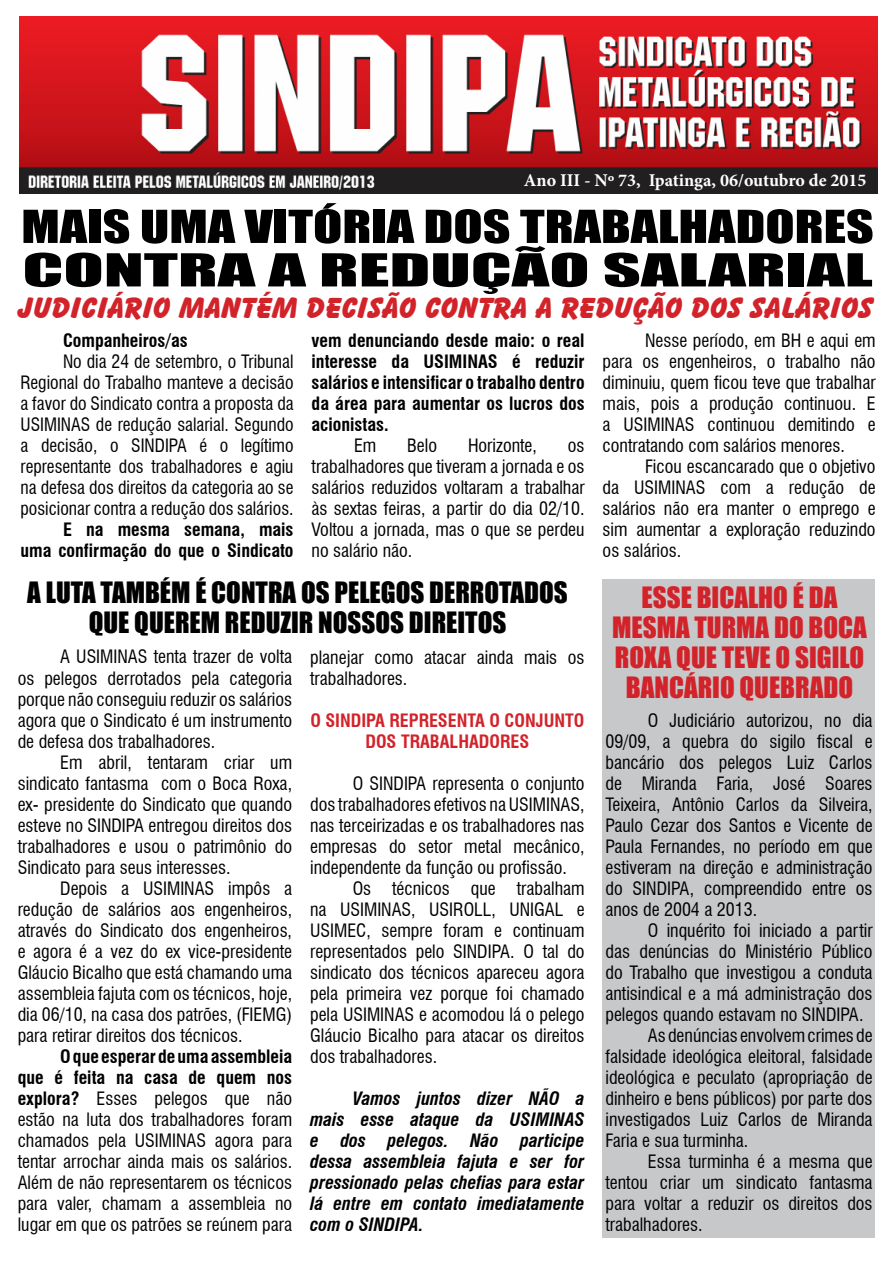
<style>
.page{position:relative;width:893px;height:1263px;background:#fff}
.page>*{position:absolute;margin:0;border:0;box-sizing:border-box;transform-origin:0 0}
.t1{font:42px/43.5px "Impact";color:#000;scale:1.28 1}
.t2{font:800 30px "Balloon BT";color:#d2232a;scale:1.07 1}
.t3{font:27px/30px "Impact";color:#000;text-align:center}
.t4{font:27px/30px "Impact";color:#d2232a;text-align:center}
.t5{font:condensed 18px/21px "Swiss 721 BT";color:#000;text-align:justify}
.t6{font:700 condensed 18px/21px "Swiss 721 BT";color:#000;text-align:right}
.t7{font:italic 700 condensed 18px/21px "Swiss 721 BT";color:#000;text-align:justify}
.t8{font:700 condensed 18px/21px "Swiss 721 BT";color:#d2232a;text-align:center}
.t9{font:700 18px "Minion Pro";color:#fff}
.s1{font-weight:700}
</style>
<div class="page">
<div style="left:602px;top:579px;width:273px;height:658px;background:#c7c8ca"></div>
<img style="left:19px;top:17px;width:858px;height:176px">
<p class="t9" style="left:524px;top:167px;width:344px">Ano III - Nº 73, Ipatinga, 06/outubro de 2015</p>
<h1 class="t1" style="left:21px;top:204px;width:667px">MAIS UMA VITÓRIA DOS TRABALHADORES<br>CONTRA A REDUÇÃO SALARIAL</h1>
<p class="t6" style="left:63px;top:330px;width:126px">Companheiros/as</p>
<p class="t5" style="left:21px;top:351px;width:275px;text-indent:43px">No dia 24 de setembro, o Tribunal Regional do Trabalho manteve a decisão a favor do Sindicato contra a proposta da USIMINAS de redução salarial. Segundo a decisão, o SINDIPA é o legítimo representante dos trabalhadores e agiu na defesa dos direitos da categoria ao se posicionar contra a redução dos salários.</p>
<p class="t6" style="left:21px;top:519px;width:275px">E na mesma semana, mais<br>uma confirmação do que o Sindicato</p>
<h2 class="t2" style="left:18px;top:290px;width:800px">JUDICIÁRIO MANTÉM DECISÃO CONTRA A REDUÇÃO DOS SALÁRIOS</h2>
<p class="t6" style="left:312px;top:330px;width:275px;text-align:justify">vem denunciando desde maio: o real interesse da USIMINAS é reduzir salários e intensificar o trabalho dentro da área para aumentar os lucros dos acionistas.</p>
<p class="t5" style="left:354px;top:435px;width:24px">Em</p>
<p class="t5" style="left:407px;top:435px;width:31px">Belo</p>
<p class="t5" style="left:468px;top:435px;width:71px">Horizonte,</p>
<p class="t5" style="left:603px;top:330px;width:275px;text-indent:43px">Nesse período, em BH e aqui em para os engenheiros, o trabalho não diminuiu, quem ficou teve que trabalhar mais, pois a produção continuou. E a USIMINAS continuou demitindo e contratando com salários menores.</p>
<p class="t5" style="left:603px;top:456px;width:275px;text-indent:43px">Ficou escancarado que o objetivo da USIMINAS com a redução de salários não era manter o emprego e sim aumentar a exploração reduzindo os salários.</p>
<p class="t5" style="left:312px;top:435px;width:275px;text-indent:256px">os trabalhadores que tiveram a jornada e os salários reduzidos voltaram a trabalhar às sextas feiras, a partir do dia 02/10.<br>Voltou a jornada, mas o que se perdeu no salário não.</p>
<h3 class="t3" style="left:27px;top:577px;width:542px">A LUTA TAMBÉM É CONTRA OS PELEGOS DERROTADOS<br>QUE QUEREM REDUZIR NOSSOS DIREITOS</h3>
<p class="t5" style="left:18px;top:646px;width:276px;text-indent:43px">A USIMINAS tenta trazer de volta os pelegos derrotados pela categoria porque não conseguiu reduzir os salários agora que o Sindicato é um instrumento de defesa dos trabalhadores.</p>
<p class="t5" style="left:18px;top:751px;width:276px;text-indent:43px">Em abril, tentaram criar um sindicato fantasma com o Boca Roxa, ex- presidente do Sindicato que quando esteve no SINDIPA entregou direitos dos trabalhadores e usou o patrimônio do Sindicato para seus interesses.</p>
<p class="t5" style="left:18px;top:877px;width:276px;text-indent:43px">Depois a USIMINAS impôs a redução de salários aos engenheiros, através do Sindicato dos engenheiros, e agora é a vez do ex vice-presidente Gláucio Bicalho que está chamando uma assembleia fajuta com os técnicos, hoje, dia 06/10, na casa dos patrões, (FIEMG) para retirar direitos dos técnicos.</p>
<p class="t5" style="left:18px;top:1045px;width:276px;text-indent:43px"><span class="s1">O que esperar de uma assembleia que é feita na casa de quem nos explora?</span> Esses pelegos que não estão na luta dos trabalhadores foram chamados pela USIMINAS agora para tentar arrochar ainda mais os salários.<br>Além de não representarem os técnicos para valer, chamam a assembleia no lugar em que os patrões se reúnem para</p>
<p class="t5" style="left:310px;top:647px;width:276px">planejar como atacar ainda mais os trabalhadores.</p>
<p class="t8" style="left:310px;top:710px;width:276px">O SINDIPA REPRESENTA O CONJUNTO<br>DOS TRABALHADORES</p>
<p class="t5" style="left:353px;top:773px;width:233px">O SINDIPA representa o conjunto</p>
<p class="t5" style="left:310px;top:794px;width:276px">dos trabalhadores efetivos na USIMINAS,</p>
<p class="t5" style="left:310px;top:815px;width:276px">nas terceirizadas e os trabalhadores nas</p>
<p class="t5" style="left:310px;top:836px;width:276px">empresas do setor metal mecânico,</p>
<p class="t5" style="left:310px;top:857px;width:258px">independente da função ou profissão.</p>
<p class="t5" style="left:353px;top:878px;width:233px">Os técnicos que trabalham</p>
<p class="t5" style="left:310px;top:899px;width:50px">na Usiminas</p>
<p class="t5" style="left:310px;top:899px;width:276px;text-indent:101px">, USIROLL, UNIGAL e USIMEC, sempre foram e continuam representados pelo Sindipa</p>
<p class="t5" style="left:310px;top:941px;width:276px;text-indent:200px">. O tal do sindicato dos técnicos apareceu agora pela primeira vez porque foi chamado pela Usiminas</p>
<p class="t5" style="left:310px;top:1004px;width:276px;text-indent:109px">e acomodou lá o pelego Gláucio Bicalho para atacar os direitos dos trabalhadores.</p>
<p class="t7" style="left:310px;top:1088px;width:276px;text-indent:43px">Vamos juntos dizer NÃO a mais esse ataque da Usiminas e dos pelegos. Não participe dessa assembleia fajuta e ser for pressionado pelas chefias para estar lá entre em contato imediatamente com o Sindipa.</p>
<h3 class="t4" style="left:612px;top:582px;width:256px">ESSE BICALHO É DA<br>MESMA TURMA DO BOCA<br>ROXA QUE TEVE O SIGILO<br>BANCÁRIO QUEBRADO</h3>
<p class="t5" style="left:605px;top:710px;width:269px;text-indent:43px">O Judiciário autorizou, no dia 09/09, a quebra do sigilo fiscal e bancário dos pelegos Luiz Carlos de Miranda Faria, José Soares Teixeira, Antônio Carlos da Silveira, Paulo Cezar dos Santos e Vicente de Paula Fernandes, no período em que estiveram na direção e administração do SINDIPA, compreendido entre os anos de 2004 a 2013.</p>
<p class="t5" style="left:648px;top:920px;width:226px">O inquérito foi iniciado a partir</p>
<p class="t5" style="left:605px;top:941px;width:269px">das denúncias do Ministério Público</p>
<p class="t5" style="left:605px;top:962px;width:269px">do Trabalho que investigou a conduta</p>
<p class="t5" style="left:605px;top:983px;width:269px">antisindical e a má administração dos</p>
<p class="t5" style="left:605px;top:1004px;width:260px">pelegos quando estavam no SINDIPA.</p>
<p class="t5" style="left:648px;top:1025px;width:226px">As denúncias envolvem crimes de</p>
<p class="t5" style="left:605px;top:1046px;width:269px">falsidade ideológica eleitoral, falsidade</p>
<p class="t5" style="left:605px;top:1067px;width:269px">ideológica e peculato (apropriação de</p>
<p class="t5" style="left:605px;top:1088px;width:269px">dinheiro e bens públicos) por parte dos</p>
<p class="t5" style="left:605px;top:1109px;width:269px">investigados Luiz Carlos de Miranda</p>
<p class="t5" style="left:605px;top:1130px;width:145px">Faria e sua turminha.</p>
<p class="t5" style="left:648px;top:1151px;width:226px">Essa turminha é a mesma que</p>
<p class="t5" style="left:605px;top:1172px;width:269px">tentou criar um sindicato fantasma</p>
<p class="t5" style="left:605px;top:1193px;width:269px">para voltar a reduzir os direitos dos</p>
<p class="t5" style="left:605px;top:1214px;width:99px">trabalhadores.</p>
</div>
